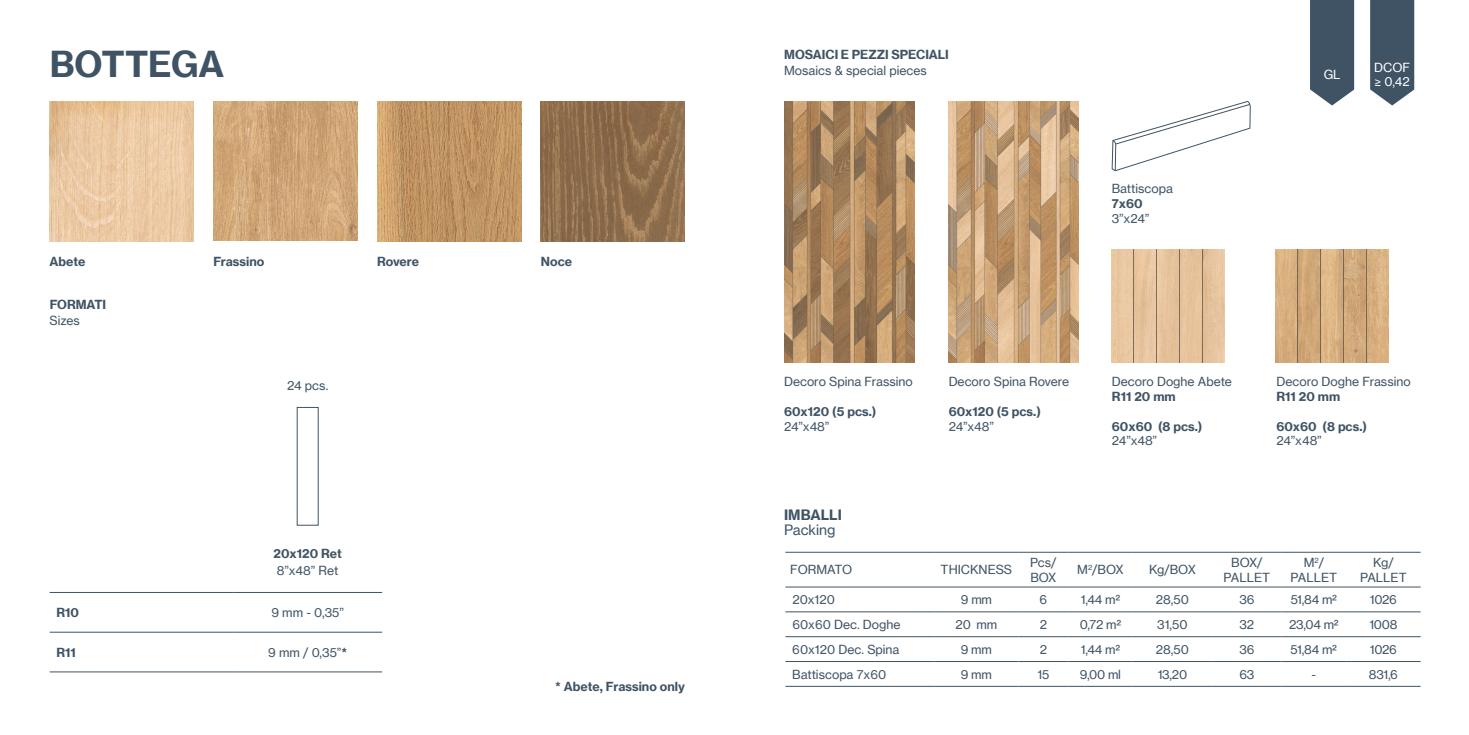
<style>
.page{position:relative;width:1469px;height:735px;background:#fff}
.page>*{position:absolute;margin:0;border:0;box-sizing:border-box;transform-origin:0 0}
.t1{font:35px "N Haas Grotesk TX Pro 75 Bd";letter-spacing:-.005em;color:#3f5364}
.t2{font:14px "N Haas Grotesk TX Pro 75 Bd";color:#3f5364}
.t3{font:14px "N Haas Grotesk TX Pro 55 Rg";color:#3f5364}
.t4{font:12.25px/14.7px "N Haas Grotesk TX Pro 55 Rg";color:#3f5364;text-align:center}
.t5{font:12.25px "N Haas Grotesk TX Pro 75 Bd";color:#3f5364}
.t6{font:12.25px/14.7px "N Haas Grotesk TX Pro 55 Rg";color:#fff}
.s1{font-family:"N Haas Grotesk TX Pro 75 Bd"}
</style>
<div class="page">
<svg style="left:1370px;top:0;width:44px;height:105px;background:#4d5f6f"></svg>
<svg style="left:1310px;top:0;width:44px;height:105px;background:#4c5f6f"></svg>
<svg style="left:1111px;top:101px;width:139px;height:70px"></svg>
<hr style="left:785px;top:551px;width:149px;height:1px;background:#3f5364">
<hr style="left:934px;top:551px;width:84px;height:1px;background:#3f5364">
<hr style="left:1018px;top:551px;width:50px;height:1px;background:#3f5364">
<hr style="left:1068px;top:551px;width:64px;height:1px;background:#3f5364">
<hr style="left:1132px;top:551px;width:80px;height:1px;background:#3f5364">
<hr style="left:1212px;top:551px;width:69px;height:1px;background:#3f5364">
<hr style="left:1281px;top:551px;width:65px;height:1px;background:#3f5364">
<hr style="left:1346px;top:551px;width:74px;height:1px;background:#3f5364">
<hr style="left:785px;top:586px;width:149px;height:1px;background:#3f5364">
<hr style="left:934px;top:586px;width:84px;height:1px;background:#3f5364">
<hr style="left:1018px;top:586px;width:50px;height:1px;background:#3f5364">
<hr style="left:1068px;top:586px;width:64px;height:1px;background:#3f5364">
<hr style="left:1132px;top:586px;width:80px;height:1px;background:#3f5364">
<hr style="left:1212px;top:586px;width:69px;height:1px;background:#3f5364">
<hr style="left:1281px;top:586px;width:65px;height:1px;background:#3f5364">
<hr style="left:1346px;top:586px;width:74px;height:1px;background:#3f5364">
<hr style="left:785px;top:611px;width:149px;height:1px;background:#3f5364">
<hr style="left:934px;top:611px;width:84px;height:1px;background:#3f5364">
<hr style="left:1018px;top:611px;width:50px;height:1px;background:#3f5364">
<hr style="left:1068px;top:611px;width:64px;height:1px;background:#3f5364">
<hr style="left:1132px;top:611px;width:80px;height:1px;background:#3f5364">
<hr style="left:1212px;top:611px;width:69px;height:1px;background:#3f5364">
<hr style="left:1281px;top:611px;width:65px;height:1px;background:#3f5364">
<hr style="left:1346px;top:611px;width:74px;height:1px;background:#3f5364">
<hr style="left:785px;top:636px;width:149px;height:1px;background:#3f5364">
<hr style="left:785px;top:660px;width:149px;height:1px;background:#3f5364">
<hr style="left:785px;top:685px;width:149px;height:1px;background:#3f5364">
<hr style="left:934px;top:685px;width:84px;height:1px;background:#3f5364">
<hr style="left:1018px;top:685px;width:50px;height:1px;background:#3f5364">
<hr style="left:1068px;top:685px;width:64px;height:1px;background:#3f5364">
<hr style="left:1132px;top:685px;width:80px;height:1px;background:#3f5364">
<hr style="left:1212px;top:685px;width:69px;height:1px;background:#3f5364">
<hr style="left:1281px;top:685px;width:65px;height:1px;background:#3f5364">
<hr style="left:1346px;top:685px;width:74px;height:1px;background:#3f5364">
<hr style="left:934px;top:636px;width:84px;height:1px;background:#3f5364">
<hr style="left:1018px;top:636px;width:50px;height:1px;background:#3f5364">
<hr style="left:1068px;top:636px;width:64px;height:1px;background:#3f5364">
<hr style="left:1132px;top:636px;width:80px;height:1px;background:#3f5364">
<hr style="left:1212px;top:636px;width:69px;height:1px;background:#3f5364">
<hr style="left:1281px;top:636px;width:65px;height:1px;background:#3f5364">
<hr style="left:1346px;top:636px;width:74px;height:1px;background:#3f5364">
<hr style="left:934px;top:660px;width:84px;height:1px;background:#3f5364">
<hr style="left:1018px;top:660px;width:50px;height:1px;background:#3f5364">
<hr style="left:1068px;top:660px;width:64px;height:1px;background:#3f5364">
<hr style="left:1132px;top:660px;width:80px;height:1px;background:#3f5364">
<hr style="left:1212px;top:660px;width:69px;height:1px;background:#3f5364">
<hr style="left:1281px;top:660px;width:65px;height:1px;background:#3f5364">
<hr style="left:1346px;top:660px;width:74px;height:1px;background:#3f5364">
<img style="left:1111px;top:249px;width:113px;height:113px">
<img style="left:1275px;top:249px;width:113px;height:113px">
<img style="left:784px;top:101px;width:130px;height:261px">
<img style="left:948px;top:101px;width:130px;height:261px">
<img style="left:50px;top:101px;width:144px;height:140px">
<img style="left:213px;top:101px;width:144px;height:139px">
<img style="left:377px;top:101px;width:144px;height:140px">
<img style="left:541px;top:101px;width:144px;height:140px">
<hr style="left:50px;top:592px;width:183px;height:1px;background:#3f5364">
<hr style="left:233px;top:592px;width:149px;height:1px;background:#3f5364">
<hr style="left:50px;top:631px;width:183px;height:1px;background:#3f5364">
<hr style="left:50px;top:671px;width:183px;height:1px;background:#3f5364">
<hr style="left:233px;top:631px;width:149px;height:1px;background:#3f5364">
<hr style="left:233px;top:671px;width:149px;height:1px;background:#3f5364">
<div style="left:297px;top:407px;width:21px;height:118px;border:1px solid #3f5364"></div>
<h1 class="t1" style="left:50px;top:42px;width:176px">BOTTEGA</h1>
<p class="t5" style="left:50px;top:253px;width:37px">Abete</p>
<p class="t5" style="left:213px;top:253px;width:52px">Frassino</p>
<p class="t5" style="left:377px;top:253px;width:43px">Rovere</p>
<p class="t5" style="left:541px;top:253px;width:33px">Noce</p>
<p class="t5" style="left:50px;top:297px;width:58px">FORMATI</p>
<p class="t4" style="left:50px;top:313px;width:32px">Sizes</p>
<p class="t4" style="left:287px;top:377px;width:43px">24 pcs.</p>
<p class="t5" style="left:273px;top:545px;width:70px">20x120 Ret</p>
<p class="t4" style="left:277px;top:563px;width:63px">8”x48” Ret</p>
<p class="t5" style="left:56px;top:604px;width:24px">R10</p>
<p class="t4" style="left:271px;top:605px;width:74px">9 mm - 0,35”</p>
<p class="t5" style="left:56px;top:644px;width:21px">R11</p>
<p class="t4" style="left:268px;top:644px;width:81px">9 mm / 0,35”<span class="s1">*</span></p>
<p class="t5" style="left:555px;top:678px;width:131px">* Abete, Frassino only</p>
<p class="t5" style="left:784px;top:47px;width:166px">MOSAICI E PEZZI SPECIALI</p>
<p class="t4" style="left:784px;top:63px;width:144px">Mosaics &amp; special pieces</p>
<p class="t4" style="left:1111px;top:181px;width:63px">Battiscopa</p>
<p class="t5" style="left:1111px;top:196px;width:32px">7x60</p>
<p class="t4" style="left:1111px;top:211px;width:39px">3”x24”</p>
<p class="t6" style="left:1323px;top:67px;width:18px">GL</p>
<p class="t6" style="left:1374px;top:60px;width:37px">DCOF ≥ 0,42</p>
<p class="t4" style="left:784px;top:374px;width:130px">Decoro Spina Frassino</p>
<p class="t5" style="left:784px;top:403px;width:94px">60x120 (5 pcs.)</p>
<p class="t4" style="left:784px;top:418px;width:47px">24”x48”</p>
<p class="t2" style="left:784px;top:505px;width:59px">IMBALLI</p>
<p class="t3" style="left:784px;top:521px;width:53px">Packing</p>
<p class="t4" style="left:948px;top:374px;width:122px">Decoro Spina Rovere</p>
<p class="t5" style="left:948px;top:403px;width:94px">60x120 (5 pcs.)</p>
<p class="t4" style="left:948px;top:418px;width:47px">24”x48”</p>
<p class="t4" style="left:1111px;top:374px;width:122px">Decoro Doghe Abete</p>
<p class="t5" style="left:1111px;top:389px;width:65px">R11 20 mm</p>
<p class="t5" style="left:1111px;top:418px;width:92px">60x60 (8 pcs.)</p>
<p class="t4" style="left:1111px;top:433px;width:47px">24”x48”</p>
<p class="t4" style="left:1276px;top:374px;width:136px">Decoro Doghe Frassino</p>
<p class="t5" style="left:1276px;top:389px;width:65px">R11 20 mm</p>
<p class="t5" style="left:1276px;top:418px;width:92px">60x60 (8 pcs.)</p>
<p class="t4" style="left:1276px;top:433px;width:47px">24”x48”</p>
<p class="t4" style="left:790px;top:562px;width:63px">FORMATO</p>
<p class="t4" style="left:940px;top:562px;width:73px">THICKNESS</p>
<p class="t4" style="left:1030px;top:555px;width:28px;text-align:left">Pcs/<br>BOX</p>
<p class="t4" style="left:1077px;top:562px;width:48px">M<sup>2</sup>/BOX</p>
<p class="t4" style="left:1149px;top:562px;width:48px">Kg/BOX</p>
<p class="t4" style="left:1223px;top:555px;width:48px">BOX/<br>PALLET</p>
<p class="t4" style="left:1290px;top:555px;width:48px">M<sup>2</sup>/<br>PALLET</p>
<p class="t4" style="left:1360px;top:555px;width:48px">Kg/<br>PALLET</p>
<p class="t4" style="left:792px;top:592px;width:44px">20x120</p>
<p class="t4" style="left:960px;top:592px;width:33px">9 mm</p>
<p class="t4" style="left:1039px;top:592px;width:9px">6</p>
<p class="t4" style="left:1080px;top:592px;width:41px">1,44 m²</p>
<p class="t4" style="left:1155px;top:592px;width:35px">28,50</p>
<p class="t4" style="left:1239px;top:592px;width:16px">36</p>
<p class="t4" style="left:1290px;top:592px;width:48px">51,84 m²</p>
<p class="t4" style="left:1369px;top:592px;width:29px">1026</p>
<p class="t4" style="left:792px;top:617px;width:110px">60x60 Dec. Doghe</p>
<p class="t4" style="left:955px;top:617px;width:43px">20 mm</p>
<p class="t4" style="left:1039px;top:617px;width:9px">2</p>
<p class="t4" style="left:1079px;top:617px;width:43px">0,72 m²</p>
<p class="t4" style="left:1157px;top:617px;width:32px">31,50</p>
<p class="t4" style="left:1239px;top:617px;width:16px">32</p>
<p class="t4" style="left:1288px;top:617px;width:51px">23,04 m²</p>
<p class="t4" style="left:1369px;top:617px;width:30px">1008</p>
<p class="t4" style="left:792px;top:641px;width:109px">60x120 Dec. Spina</p>
<p class="t4" style="left:960px;top:641px;width:33px">9 mm</p>
<p class="t4" style="left:1039px;top:641px;width:9px">2</p>
<p class="t4" style="left:1080px;top:641px;width:41px">1,44 m²</p>
<p class="t4" style="left:1155px;top:641px;width:35px">28,50</p>
<p class="t4" style="left:1239px;top:641px;width:16px">36</p>
<p class="t4" style="left:1290px;top:641px;width:48px">51,84 m²</p>
<p class="t4" style="left:1369px;top:641px;width:29px">1026</p>
<p class="t4" style="left:792px;top:666px;width:95px">Battiscopa 7x60</p>
<p class="t4" style="left:960px;top:666px;width:33px">9 mm</p>
<p class="t4" style="left:1037px;top:666px;width:13px">15</p>
<p class="t4" style="left:1079px;top:666px;width:43px">9,00 ml</p>
<p class="t4" style="left:1157px;top:666px;width:31px">13,20</p>
<p class="t4" style="left:1239px;top:666px;width:16px">63</p>
<p class="t4" style="left:1311px;top:666px;width:6px">-</p>
<p class="t4" style="left:1368px;top:666px;width:30px">831,6</p>
</div>
